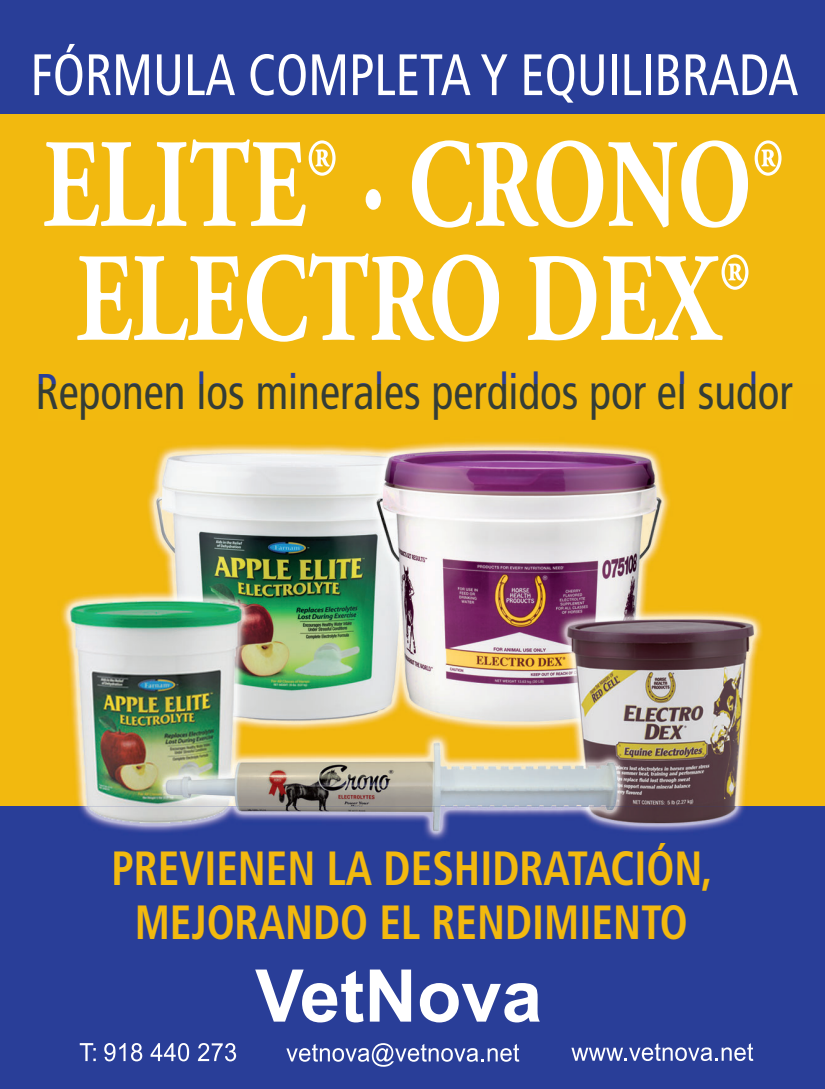
<style>
.page{position:relative;width:825px;height:1089px;background:#fff}
.page>*{position:absolute;margin:0;border:0;box-sizing:border-box;transform-origin:0 0}
.t1{font:700 126px/114px "Adobe Garamond Pro";color:#fff;scale:.75 1}
.t2{font:condensed 58.2px "Frutiger";color:#fff;scale:.9 1}
.t3{font:condensed 50.1px "Frutiger";color:#343d37;scale:.9 1}
.t4{font:700 condensed 48px "Frutiger";color:#f2b90f;scale:.9 1}
</style>
<div class="page">
<div style="left:0;top:0;width:825px;height:1088px;background:#f2b90f"></div>
<div style="left:0;top:806px;width:825px;height:282px;background:#293e98"></div>
<div style="left:0;top:0;width:825px;height:114px;background:#293e98"></div>
<svg style="left:286px;top:1043px;width:233px;height:23px"></svg>
<svg style="left:571px;top:1043px;width:182px;height:18px"></svg>
<svg style="left:80px;top:1043px;width:16px;height:18px"></svg>
<svg style="left:104px;top:1043px;width:38px;height:18px"></svg>
<svg style="left:151px;top:1043px;width:38px;height:18px"></svg>
<svg style="left:198px;top:1043px;width:38px;height:18px"></svg>
<svg style="left:255px;top:969px;width:108px;height:53px"></svg>
<svg style="left:370px;top:969px;width:41px;height:52px"></svg>
<svg style="left:420px;top:983px;width:120px;height:39px"></svg>
<img style="left:61px;top:441px;width:702px;height:399px">
<p class="t2" style="left:30px;top:51px;width:855px">FÓRMULA COMPLETA Y EQUILIBRADA</p>
<h1 class="t1" style="left:43px;top:125px;width:990px">ELITE® · CRONO®<br>ELECTRO DEX®</h1>
<p class="t3" style="left:35px;top:372px;width:843px">Reponen los minerales perdidos por el sudor</p>
<p class="t4" style="left:112px;top:849px;width:669px">PREVIENEN LA DESHIDRATACIÓN,</p>
<p class="t4" style="left:135px;top:903px;width:616px">MEJORANDO EL RENDIMIENTO</p>
</div>
